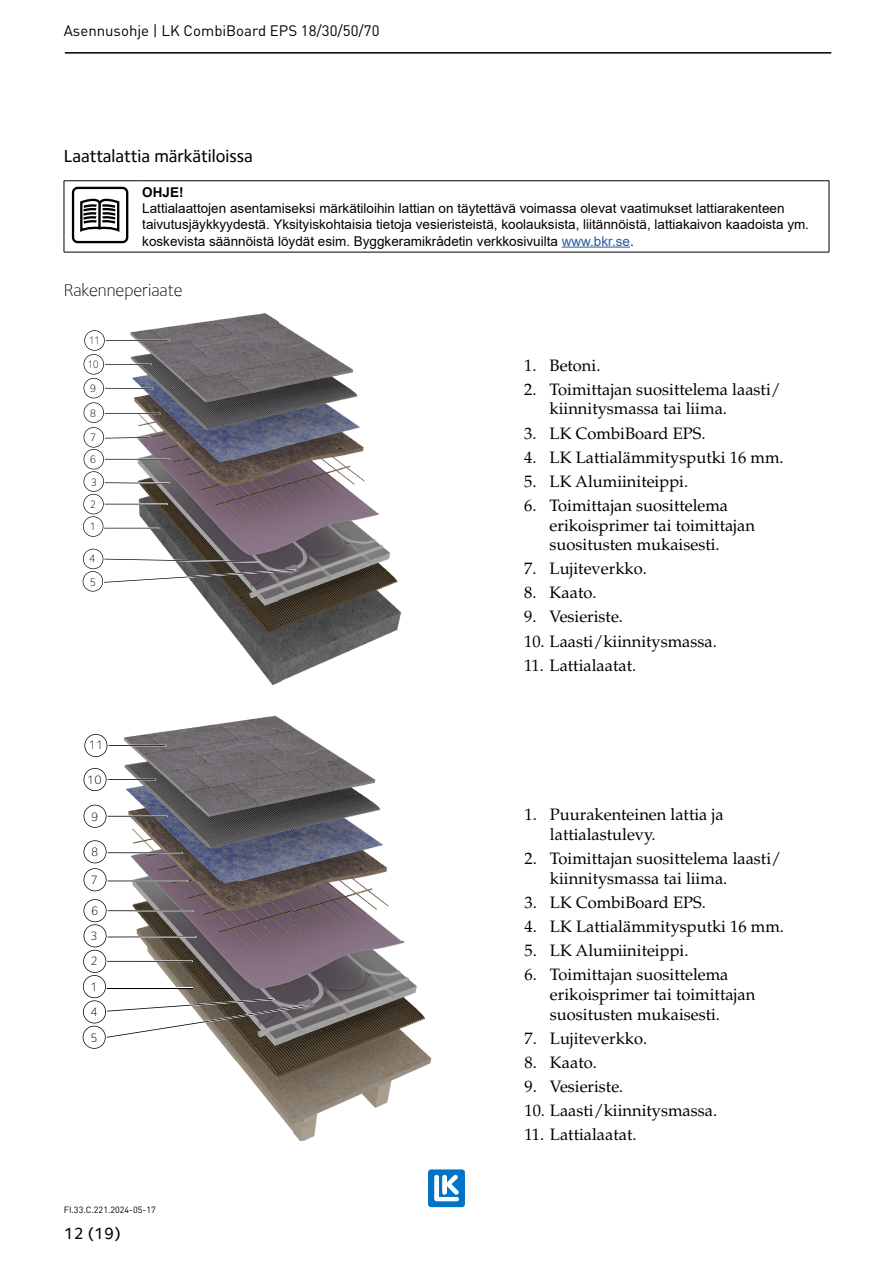
<style>
.page{position:relative;width:893px;height:1263px;background:#fff}
.page>*{position:absolute;margin:0;border:0;box-sizing:border-box;transform-origin:0 0}
.t1{font:500 18px "Foundry Sterling";color:#000}
.t2{font:300 18px "Foundry Sterling";color:#000}
.t3{font:16.5px/19.8px "Palatino LT Std";color:#000}
.t4{font:500 16.5px "Foundry Sterling";color:#000}
.t5{font:15px "DIN Pro";color:#000}
.t6{font:13.5px/16.2px "Arial";color:#000}
.t7{font:700 13.5px "Arial";color:#000}
.t8{font:300 12.45px/26.2px "Foundry Sterling";color:#000}
.t9{font:300 11.1px/23.4px "Foundry Sterling";color:#000}
.t10{font:300 11.1px "Foundry Sterling";color:#000;scale:.85 1}
.t11{font:9px "DIN Pro";color:#000}
.s1{color:#275b9b}
</style>
<div class="page">
<hr style="left:65px;top:52px;width:766px;height:2px;background:#000">
<div style="left:428px;top:1169px;width:37px;height:38px;background:#0074c8;border-radius:3px"></div>
<svg style="left:434px;top:1175px;width:25px;height:26px"></svg>
<hr style="left:64px;top:180px;width:72px;height:1px;background:#000">
<hr style="left:64px;top:181px;width:1px;height:71px;background:#000">
<hr style="left:136px;top:180px;width:693px;height:1px;background:#000">
<hr style="left:829px;top:181px;width:1px;height:71px;background:#000">
<hr style="left:64px;top:252px;width:72px;height:1px;background:#000">
<hr style="left:136px;top:252px;width:693px;height:1px;background:#000">
<div style="left:72px;top:187px;width:56px;height:56px;border:2px solid #000;border-radius:5px"></div>
<svg style="left:80px;top:198px;width:40px;height:34px"></svg>
<hr style="left:562px;top:247px;width:68px;height:1px;background:#275b9b">
<img style="left:146px;top:313px;width:255px;height:372px">
<svg style="left:83px;top:330px;width:87px;height:207px"></svg>
<svg style="left:83px;top:549px;width:213px;height:42px"></svg>
<img style="left:108px;top:715px;width:324px;height:425px">
<hr style="left:86px;top:779px;width:70px;height:1px;background:#fff">
<hr style="left:87px;top:779px;width:68px;height:1px;background:#000">
<hr style="left:89px;top:815px;width:79px;height:2px;background:#fff">
<hr style="left:89px;top:816px;width:78px;height:1px;background:#000">
<hr style="left:92px;top:852px;width:91px;height:1px;background:#fff">
<hr style="left:93px;top:852px;width:89px;height:1px;background:#000">
<hr style="left:93px;top:880px;width:95px;height:2px;background:#fff">
<hr style="left:93px;top:880px;width:95px;height:1px;background:#000">
<svg style="left:84px;top:768px;width:23px;height:23px"></svg>
<svg style="left:84px;top:734px;width:82px;height:23px"></svg>
<svg style="left:82px;top:867px;width:26px;height:25px"></svg>
<svg style="left:84px;top:840px;width:23px;height:51px"></svg>
<svg style="left:82px;top:803px;width:26px;height:26px"></svg>
<svg style="left:84px;top:805px;width:23px;height:23px"></svg>
<svg style="left:83px;top:899px;width:225px;height:150px"></svg>
<p class="t5" style="left:64px;top:19px;width:317px">Asennusohje | LK CombiBoard EPS 18/30/50/70</p>
<p class="t1" style="left:64px;top:145px;width:191px">Laattalattia märkätiloissa</p>
<p class="t7" style="left:142px;top:183px;width:43px">OHJE!</p>
<p class="t6" style="left:142px;top:200px;width:668px">Lattialaattojen asentamiseksi märkätiloihin lattian on täytettävä voimassa olevat vaatimukset lattiarakenteen taivutusjäykkyydestä. Yksityiskohtaisia tietoja vesieristeistä, koolauksista, liitännöistä, lattiakaivon kaadoista ym. koskevista säännöistä löydät esim. Byggkeramikrådetin verkkosivuilta <span class="s1">www.bkr.se</span>.</p>
<p class="t2" style="left:64px;top:280px;width:120px">Rakenneperiaate</p>
<p class="t10" style="left:89px;top:334px;width:14px">11</p>
<p class="t10" style="left:88px;top:358px;width:14px">10</p>
<p class="t9" style="left:90px;top:377px;width:8px">9</p>
<p class="t9" style="left:90px;top:401px;width:8px">8</p>
<p class="t9" style="left:90px;top:426px;width:8px">7</p>
<p class="t9" style="left:90px;top:447px;width:8px">6</p>
<p class="t9" style="left:91px;top:470px;width:8px">3</p>
<p class="t9" style="left:90px;top:492px;width:8px">2</p>
<p class="t9" style="left:90px;top:514px;width:8px">1</p>
<p class="t9" style="left:89px;top:547px;width:9px">4<br>5</p>
<p class="t8" style="left:89px;top:732px;width:16px">11</p>
<p class="t8" style="left:87px;top:766px;width:16px">10</p>
<p class="t8" style="left:91px;top:804px;width:9px">9</p>
<p class="t8" style="left:91px;top:839px;width:9px">8</p>
<p class="t8" style="left:90px;top:866px;width:9px">7</p>
<p class="t8" style="left:91px;top:897px;width:9px">6</p>
<p class="t8" style="left:90px;top:922px;width:9px">3</p>
<p class="t8" style="left:90px;top:948px;width:9px">2</p>
<p class="t8" style="left:90px;top:973px;width:9px">1</p>
<p class="t8" style="left:90px;top:998px;width:9px">4<br>5</p>
<p class="t11" style="left:64px;top:1203px;width:93px">FI.33.C.221.2024-05-17</p>
<p class="t4" style="left:64px;top:1223px;width:58px">12 (19)</p>
<p class="t3" style="left:524px;top:355px;width:78px">1. Betoni.</p>
<p class="t3" style="left:550px;top:379px;width:233px;text-indent:-26px">2. Toimittajan suosittelema laasti/ kiinnitysmassa tai liima.</p>
<p class="t3" style="left:524px;top:423px;width:183px">3. LK CombiBoard EPS.</p>
<p class="t3" style="left:524px;top:447px;width:261px">4. LK Lattialämmitysputki 16 mm.</p>
<p class="t3" style="left:524px;top:471px;width:166px">5. LK Alumiiniteippi.</p>
<p class="t3" style="left:550px;top:495px;width:207px;text-indent:-26px">6. Toimittajan suosittelema erikoisprimer tai toimittajan suositusten mukaisesti.</p>
<p class="t3" style="left:524px;top:559px;width:124px">7. Lujiteverkko.</p>
<p class="t3" style="left:524px;top:583px;width:74px">8. Kaato.</p>
<p class="t3" style="left:524px;top:607px;width:100px">9. Vesieriste.</p>
<p class="t3" style="left:524px;top:631px;width:194px">10. Laasti/kiinnitysmassa.</p>
<p class="t3" style="left:524px;top:655px;width:114px">11. Lattialaatat.</p>
<p class="t3" style="left:550px;top:805px;width:175px;text-indent:-26px">1. Puurakenteinen lattia ja lattialastulevy.</p>
<p class="t3" style="left:550px;top:849px;width:233px;text-indent:-26px">2. Toimittajan suosittelema laasti/ kiinnitysmassa tai liima.</p>
<p class="t3" style="left:524px;top:893px;width:183px">3. LK CombiBoard EPS.</p>
<p class="t3" style="left:524px;top:917px;width:261px">4. LK Lattialämmitysputki 16 mm.</p>
<p class="t3" style="left:524px;top:941px;width:166px">5. LK Alumiiniteippi.</p>
<p class="t3" style="left:550px;top:965px;width:207px;text-indent:-26px">6. Toimittajan suosittelema erikoisprimer tai toimittajan suositusten mukaisesti.</p>
<p class="t3" style="left:524px;top:1029px;width:124px">7. Lujiteverkko.</p>
<p class="t3" style="left:524px;top:1053px;width:74px">8. Kaato.</p>
<p class="t3" style="left:524px;top:1077px;width:100px">9. Vesieriste.</p>
<p class="t3" style="left:524px;top:1101px;width:194px">10. Laasti/kiinnitysmassa.</p>
<p class="t3" style="left:524px;top:1125px;width:114px">11. Lattialaatat.</p>
</div>
